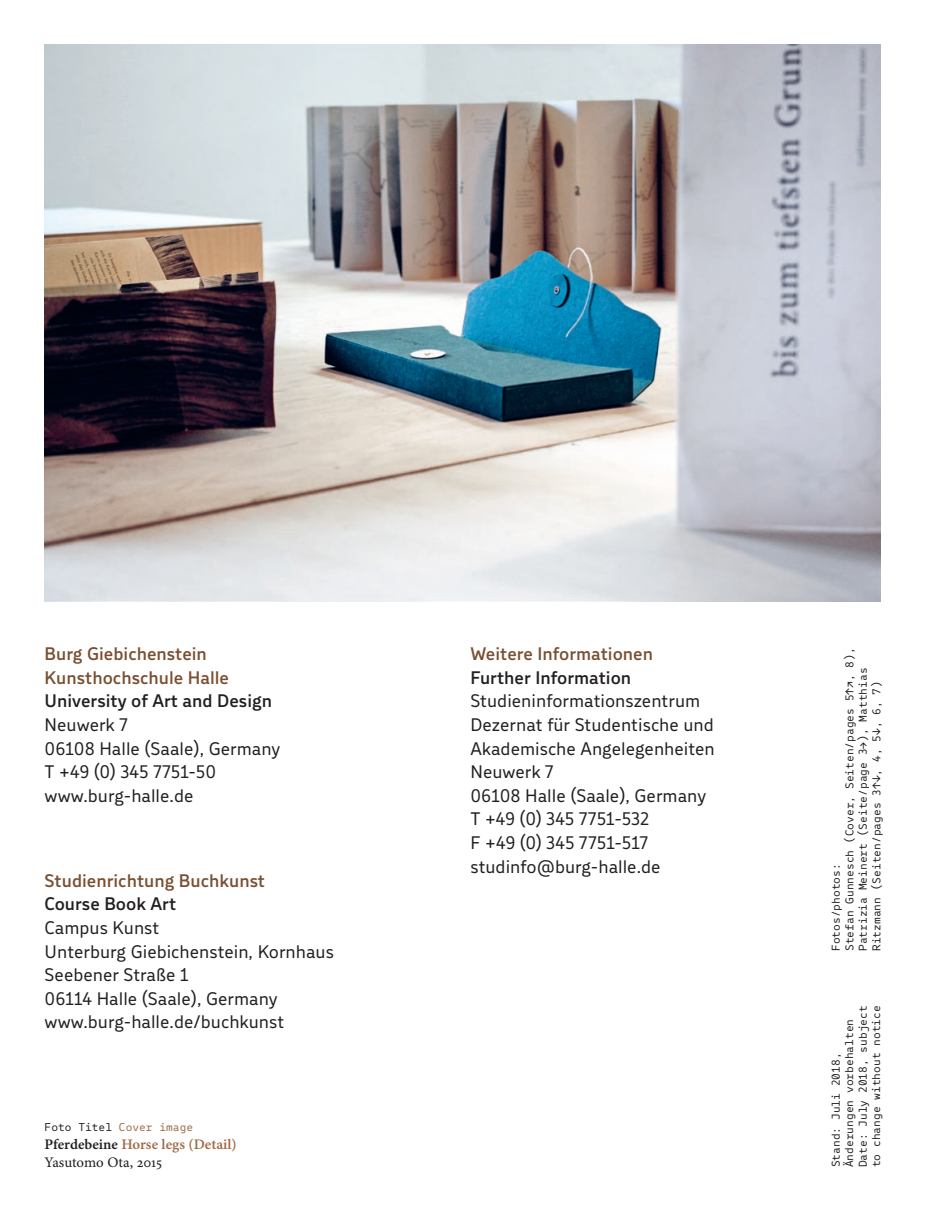
<style>
.page{position:relative;width:925px;height:1212px;background:#fff}
.page>*{position:absolute;margin:0;border:0;box-sizing:border-box;transform-origin:0 0}
.t1{font:18px/23.6px "Burg Grotesk";color:#231f20}
.t2{font:500 18px/23.6px "Burg Grotesk";color:#7a5032}
.t3{font:500 18px "Burg Grotesk";color:#231f20}
.t4{font:14.62px "Minion Pro Semibold Capt";color:#a06b48}
.t5{font:14.62px "Minion Pro Capt";letter-spacing:-.005em;color:#231f20}
.t6{font:11.25px/13.5px "Burg Grotesk Mono";color:#231f20}
.t7{font:11.25px "Burg Grotesk Mono";color:#a06b48}
.s1{color:#231f20}
</style>
<div class="page">
<img style="left:45px;top:45px;width:835px;height:557px">
<p class="t2" style="left:45px;top:642px;width:186px">Burg Giebichenstein<br>Kunsthochschule Halle</p>
<p class="t3" style="left:45px;top:690px;width:229px">University of Art and Design</p>
<p class="t1" style="left:45px;top:713px;width:237px">Neuwerk 7<br>06108 Halle (Saale), Germany<br>T +49 (0) 345 7751-50 www.burg-halle.de</p>
<p class="t2" style="left:45px;top:868px;width:222px">Studienrichtung Buchkunst</p>
<p class="t3" style="left:45px;top:893px;width:133px">Course Book Art</p>
<p class="t1" style="left:45px;top:916px;width:291px">Campus Kunst<br>Unterburg Giebichenstein, Kornhaus<br>Seebener Straße 1<br>06114 Halle (Saale), Germany www.burg-halle.de/buchkunst</p>
<p class="t7" style="left:45px;top:1121px;width:150px"><span class="s1">Foto Titel</span> Cover image</p>
<p class="t4" style="left:45px;top:1136px;width:194px"><span class="s1">Pferdebeine</span> Horse legs (Detail)</p>
<p class="t5" style="left:45px;top:1154px;width:119px">Yasutomo Ota, 2015</p>
<p class="t2" style="left:470px;top:642px;width:184px">Weitere Informationen</p>
<p class="t3" style="left:470px;top:666px;width:162px">Further Information</p>
<p class="t1" style="left:470px;top:689px;width:246px">Studieninformationszentrum<br>Dezernat für Studentische und<br>Akademische Angelegenheiten<br>Neuwerk 7<br>06108 Halle (Saale), Germany<br>T +49 (0) 345 7751-532<br>F +49 (0) 345 7751-517 studinfo@burg-halle.de</p>
<p class="t6" style="left:829px;top:951px;width:305px;rotate:-90deg">Fotos/photos:<br>Stefan Gunnesch (Cover, Seiten/pages 5↑↗, 8), Patrizia Meinert (Seite/page 3→), Matthias Ritzmann (Seiten/pages 3↑↓, 4, 5↓, 6, 7)</p>
<p class="t6" style="left:829px;top:1167px;width:164px;rotate:-90deg">Stand: Juli 2018,<br>Änderungen vorbehalten<br>Date: July 2018, subject to change without notice</p>
</div>
